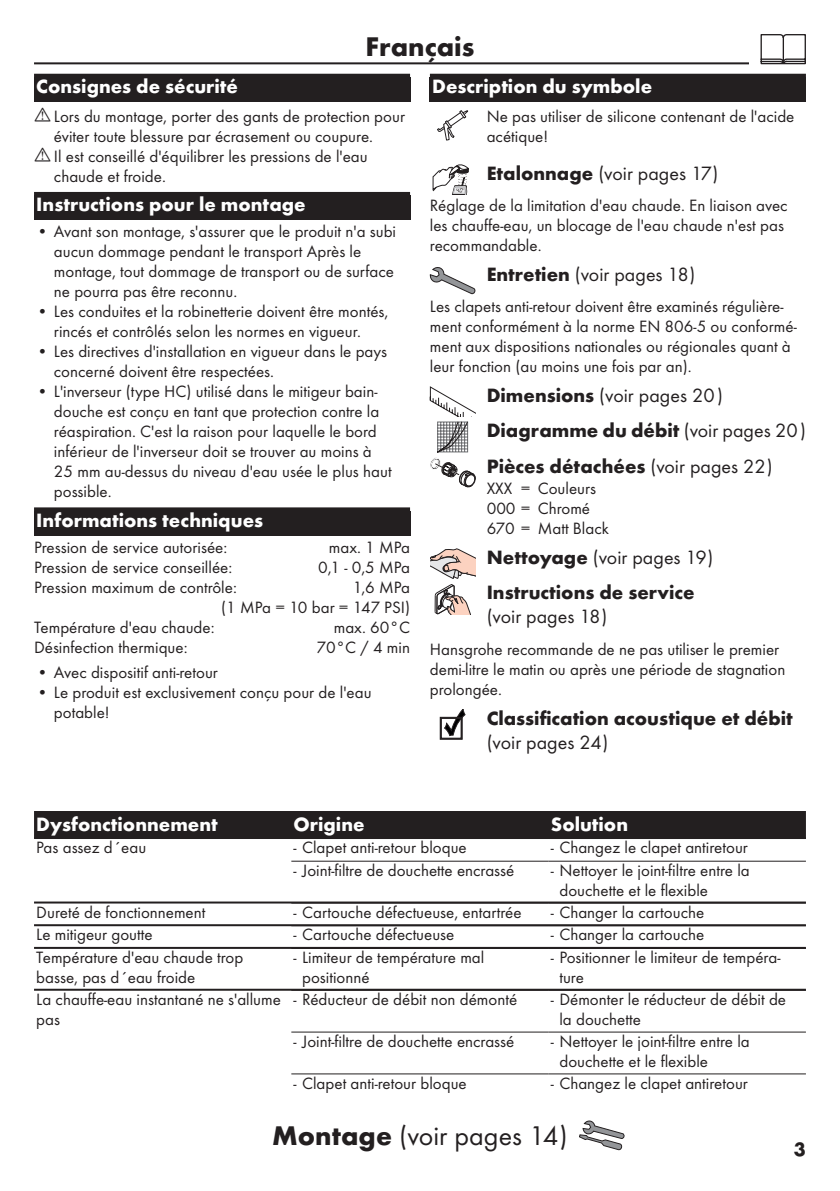
<style>
.page{position:relative;width:840px;height:1191px;background:#fff}
.page>*{position:absolute;margin:0;border:0;box-sizing:border-box;transform-origin:0 0}
.Montage_mit_Symbol_FR{font:28px "Futura TOT Boo";color:#231f20}
.Montage_mit_Symbol_DE{font:700 28px "Futura TOT";color:#231f20}
.Montage_mit_Symbol_DE-2{font:700 20px/35.4px "Futura TOT";color:#231f20}
.Montage_mit_Symbol_DE-3{font:700 20px "Futura TOT";color:#fff}
.Montage_mit_Symbol_DE-4{font:20px "Futura TOT Boo";color:#231f20}
.Tabelle_Kopf_FR{font:700 20px "Futura TOT";color:#fff}
.Montage_mit_Symbol_DE-5{font:17px/20px "Futura TOT Boo";color:#231f20}
.Tabelle_Spalte_FR{font:17px/20px "Futura TOT Boo";color:#231f20}
.s1{font-family:"Futura TOT";font-weight:700}
.s2{font-family:"Futura TOT Boo";font-weight:400}
</style>
<div class="page">
<hr style="left:34px;top:62px;width:771px;height:2px;background:#231f20">
<div style="left:748px;top:34px;width:68px;height:34px;background:#fff"></div>
<svg style="left:760px;top:34px;width:45px;height:30px"></svg>
<div style="left:34px;top:74px;width:376px;height:28px;background:#231f20"></div>
<div style="left:34px;top:192px;width:376px;height:28px;background:#231f20"></div>
<div style="left:34px;top:507px;width:376px;height:28px;background:#231f20"></div>
<div style="left:429px;top:74px;width:376px;height:28px;background:#231f20"></div>
<svg style="left:437px;top:110px;width:31px;height:30px"></svg>
<svg style="left:432px;top:164px;width:36px;height:31px"></svg>
<svg style="left:429px;top:267px;width:46px;height:27px"></svg>
<svg style="left:429px;top:386px;width:46px;height:101px"></svg>
<svg style="left:430px;top:548px;width:45px;height:66px"></svg>
<svg style="left:440px;top:709px;width:25px;height:30px"></svg>
<svg style="left:579px;top:1120px;width:45px;height:30px"></svg>
<div style="left:34px;top:811px;width:771px;height:26px;background:#231f20"></div>
<hr style="left:34px;top:837px;width:771px;height:2px;background:#231f20">
<hr style="left:291px;top:860px;width:257px;height:1px;background:#231f20">
<hr style="left:548px;top:860px;width:257px;height:1px;background:#231f20">
<hr style="left:34px;top:901px;width:771px;height:2px;background:#231f20">
<hr style="left:34px;top:924px;width:771px;height:2px;background:#231f20">
<hr style="left:34px;top:947px;width:771px;height:2px;background:#231f20">
<hr style="left:34px;top:988px;width:771px;height:2px;background:#231f20">
<hr style="left:291px;top:1031px;width:257px;height:1px;background:#231f20">
<hr style="left:548px;top:1031px;width:257px;height:1px;background:#231f20">
<hr style="left:291px;top:1073px;width:257px;height:1px;background:#231f20">
<hr style="left:548px;top:1073px;width:257px;height:1px;background:#231f20">
<p class="Montage_mit_Symbol_DE" style="left:365px;top:29px;width:110px">Français</p>
<p class="Montage_mit_Symbol_DE-3" style="left:36px;top:74px;width:203px">Consignes de sécurité</p>
<p class="Montage_mit_Symbol_DE-5" style="left:54px;top:106px;width:352px">Lors du montage, porter des gants de protection pour éviter toute blessure par écrasement ou coupure.<br>Il est conseillé d'équilibrer les pressions de l'eau chaude et froide.</p>
<p class="Montage_mit_Symbol_DE-3" style="left:36px;top:192px;width:271px">Instructions pour le montage</p>
<p class="Montage_mit_Symbol_DE-5" style="left:54px;top:221px;width:343px;text-indent:-17px">• Avant son montage, s'assurer que le produit n'a subi aucun dommage pendant le transport Après le montage, tout dommage de transport ou de surface ne pourra pas être reconnu.</p>
<p class="Montage_mit_Symbol_DE-5" style="left:54px;top:301px;width:336px;text-indent:-17px">• Les conduites et la robinetterie doivent être montés, rincés et contrôlés selon les normes en vigueur.</p>
<p class="Montage_mit_Symbol_DE-5" style="left:54px;top:341px;width:334px;text-indent:-17px">• Les directives d'installation en vigueur dans le pays concerné doivent être respectées.</p>
<p class="Montage_mit_Symbol_DE-5" style="left:54px;top:381px;width:339px;text-indent:-17px">• L'inverseur (type HC) utilisé dans le mitigeur bain&shy;douche est conçu en tant que protection contre la réaspiration. C'est la raison pour laquelle le bord inférieur de l'inverseur doit se trouver au moins à 25 mm au-dessus du niveau d'eau usée le plus haut possible.</p>
<p class="Montage_mit_Symbol_DE-3" style="left:36px;top:508px;width:228px">Informations techniques</p>
<p class="Montage_mit_Symbol_DE-5" style="left:34px;top:537px;width:195px">Pression de service autorisée:</p>
<p class="Montage_mit_Symbol_DE-5" style="left:329px;top:537px;width:83px">max. 1 MPa</p>
<p class="Montage_mit_Symbol_DE-5" style="left:34px;top:557px;width:199px">Pression de service conseillée:</p>
<p class="Montage_mit_Symbol_DE-5" style="left:318px;top:557px;width:93px">0,1 - 0,5 MPa</p>
<p class="Montage_mit_Symbol_DE-5" style="left:34px;top:577px;width:204px">Pression maximum de contrôle:</p>
<p class="Montage_mit_Symbol_DE-5" style="left:221px;top:577px;width:190px;text-align:right">1,6 MPa<br>(1 MPa = 10 bar = 147 PSI)</p>
<p class="Montage_mit_Symbol_DE-5" style="left:34px;top:617px;width:182px">Température d'eau chaude:</p>
<p class="Montage_mit_Symbol_DE-5" style="left:333px;top:617px;width:78px">max. 60°C</p>
<p class="Montage_mit_Symbol_DE-5" style="left:34px;top:637px;width:155px">Désinfection thermique:</p>
<p class="Montage_mit_Symbol_DE-5" style="left:316px;top:637px;width:95px">70°C / 4 min</p>
<p class="Montage_mit_Symbol_DE-5" style="left:37px;top:662px;width:182px">• Avec dispositif anti-retour</p>
<p class="Montage_mit_Symbol_DE-5" style="left:54px;top:682px;width:319px;text-indent:-17px">• Le produit est exclusivement conçu pour de l'eau potable!</p>
<p class="Montage_mit_Symbol_DE-3" style="left:432px;top:74px;width:221px">Description du symbole</p>
<p class="Montage_mit_Symbol_DE-5" style="left:486px;top:106px;width:309px">Ne pas utiliser de silicone contenant de l'acide acétique!</p>
<p class="Montage_mit_Symbol_DE-4" style="left:486px;top:161px;width:233px"><span class="s1">Etalonnage</span> (voir pages 17)</p>
<p class="Montage_mit_Symbol_DE-5" style="left:429px;top:195px;width:359px">Réglage de la limitation d'eau chaude. En liaison avec les chauffe-eau, un blocage de l'eau chaude n'est pas recommandable.</p>
<p class="Montage_mit_Symbol_DE-4" style="left:486px;top:262px;width:210px"><span class="s1">Entretien</span> (voir pages 18)</p>
<p class="Montage_mit_Symbol_DE-5" style="left:429px;top:296px;width:368px">Les clapets anti-retour doivent être examinés régulière&shy;ment conformément à la norme EN 806-5 ou conformé&shy;ment aux dispositions nationales ou régionales quant à leur fonction (au moins une fois par an).</p>
<p class="Montage_mit_Symbol_DE-2" style="left:486px;top:377px;width:320px">Dimensions <span class="s2">(voir pages 20)<br></span>Diagramme du débit <span class="s2">(voir pages 20)<br></span>Pièces détachées <span class="s2">(voir pages 22)</span></p>
<p class="Montage_mit_Symbol_DE-5" style="left:486px;top:478px;width:124px">XXX = Couleurs<br>000 = Chromé<br>670 = Matt Black</p>
<p class="Montage_mit_Symbol_DE-2" style="left:486px;top:539px;width:228px">Nettoyage <span class="s2">(voir pages 19)<br></span>Instructions de service</p>
<p class="Montage_mit_Symbol_DE-4" style="left:486px;top:605px;width:122px">(voir pages 18)</p>
<p class="Montage_mit_Symbol_DE-5" style="left:429px;top:639px;width:357px">Hansgrohe recommande de ne pas utiliser le premier demi-litre le matin ou après une période de stagnation prolongée.</p>
<p class="Montage_mit_Symbol_DE-2" style="left:486px;top:705px;width:307px;line-height:24px">Classification acoustique et débit <span class="s2">(voir pages 24)</span></p>
<p class="Tabelle_Kopf_FR" style="left:36px;top:812px;width:183px">Dysfonctionnement</p>
<p class="Tabelle_Kopf_FR" style="left:293px;top:812px;width:72px">Origine</p>
<p class="Tabelle_Kopf_FR" style="left:550px;top:812px;width:79px">Solution</p>
<p class="Tabelle_Spalte_FR" style="left:36px;top:837px;width:111px">Pas assez d´eau</p>
<p class="Montage_mit_Symbol_DE-5" style="left:293px;top:837px;width:175px">- Clapet anti-retour bloque</p>
<p class="Montage_mit_Symbol_DE-5" style="left:550px;top:837px;width:198px">- Changez le clapet antiretour</p>
<p class="Montage_mit_Symbol_DE-5" style="left:293px;top:860px;width:222px">- Joint-filtre de douchette encrassé</p>
<p class="Montage_mit_Symbol_DE-5" style="left:559px;top:860px;width:192px;text-indent:-9px">- Nettoyer le joint-filtre entre la douchette et le flexible</p>
<p class="Tabelle_Spalte_FR" style="left:36px;top:902px;width:170px">Dureté de fonctionnement</p>
<p class="Montage_mit_Symbol_DE-5" style="left:293px;top:902px;width:229px">- Cartouche défectueuse, entartrée</p>
<p class="Montage_mit_Symbol_DE-5" style="left:550px;top:902px;width:155px">- Changer la cartouche</p>
<p class="Tabelle_Spalte_FR" style="left:36px;top:924px;width:118px">Le mitigeur goutte</p>
<p class="Montage_mit_Symbol_DE-5" style="left:293px;top:924px;width:162px">- Cartouche défectueuse</p>
<p class="Montage_mit_Symbol_DE-5" style="left:550px;top:924px;width:155px">- Changer la cartouche</p>
<p class="Tabelle_Spalte_FR" style="left:36px;top:947px;width:208px">Température d'eau chaude trop basse, pas d´eau froide</p>
<p class="Montage_mit_Symbol_DE-5" style="left:302px;top:947px;width:184px;text-indent:-9px">- Limiteur de température mal positionné</p>
<p class="Montage_mit_Symbol_DE-5" style="left:559px;top:947px;width:222px;text-indent:-9px">- Positionner le limiteur de tempéra&shy;ture</p>
<p class="Tabelle_Spalte_FR" style="left:36px;top:989px;width:246px">La chauffe-eau instantané ne s'allume pas</p>
<p class="Montage_mit_Symbol_DE-5" style="left:293px;top:989px;width:225px">- Réducteur de débit non démonté</p>
<p class="Montage_mit_Symbol_DE-5" style="left:559px;top:989px;width:228px;text-indent:-9px">- Démonter le réducteur de débit de la douchette</p>
<p class="Montage_mit_Symbol_DE-5" style="left:293px;top:1031px;width:222px">- Joint-filtre de douchette encrassé</p>
<p class="Montage_mit_Symbol_DE-5" style="left:559px;top:1031px;width:192px;text-indent:-9px">- Nettoyer le joint-filtre entre la douchette et le flexible</p>
<p class="Montage_mit_Symbol_DE-5" style="left:293px;top:1072px;width:175px">- Clapet anti-retour bloque</p>
<p class="Montage_mit_Symbol_DE-5" style="left:550px;top:1072px;width:198px">- Changez le clapet antiretour</p>
<p class="Montage_mit_Symbol_FR" style="left:272px;top:1119px;width:297px"><span class="s1">Montage</span> (voir pages 14)</p>
<p class="Montage_mit_Symbol_DE-2" style="left:793px;top:1131px;width:13px">3</p>
</div>
